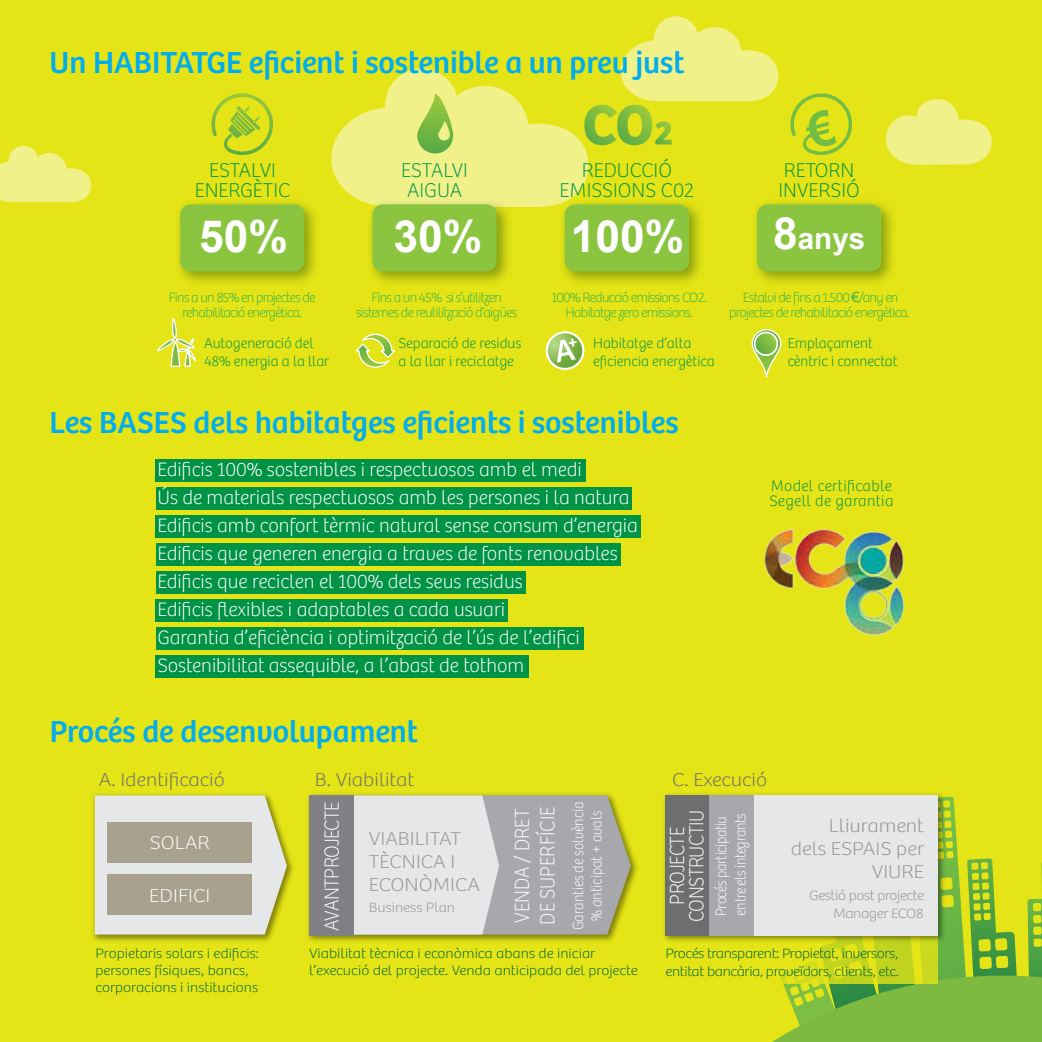
<style>
.page{position:relative;width:1042px;height:1042px;background:#fff}
.page>*{position:absolute;margin:0;border:0;box-sizing:border-box;transform-origin:0 0}
.t1{font:700 44.45px "Arial";color:#fff}
.t2{font:31.5px "Bree";color:#00adee}
.t3{font:700 29.57px "Arial";color:#fff}
.t4{font:100 21.18px/19.2px "Bree";letter-spacing:-.025em;color:#fff;text-align:center;scale:.91 1}
.t5{font:100 21.18px "Bree";color:#fff;scale:.91 1}
.t6{font:100 20.65px/19.2px "Bree";color:#009345;text-align:center}
.t7{font:100 20.12px/28px "Bree";color:#fff}
.t8{font:100 19.25px/23.1px "Bree";color:#929497;scale:1.1 1}
.t9{font:100 19.25px "Bree";color:#6d6e70;scale:1.1 1}
.t10{font:100 19.25px "Bree";color:#fff;scale:1.1 1}
.t11{font:100 15.75px "Bree";letter-spacing:.025em;color:#009345}
.t12{font:100 15.4px/19.2px "Bree";letter-spacing:-.025em;color:#fff;scale:.91 1}
.t13{font:100 15.4px/18.6px "Bree";color:#fff;text-align:center;scale:.91 1}
.t14{font:100 14.88px/17.7px "Bree";color:#009345}
.t15{font:100 14px/14.7px "Bree";letter-spacing:-.05em;color:#37b34a;text-align:center}
.t16{font:100 14px/16.8px "Bree";color:#006838;scale:1.1 1}
.t17{font:100 14px/17.5px "Bree";letter-spacing:-.025em;color:#006838;scale:1.1 1}
.t18{font:100 14px "Bree";letter-spacing:-.025em;color:#929497;scale:1.1 1}
.t19{font:100 14px "Bree";color:#929497;scale:1.1 1}
.s1{font-size:44.45px}
.s2{font-family:"Arial";font-weight:400}
</style>
<div class="page">
<div style="left:1px;top:0;width:1041px;height:1042px;background:#e4e416"></div>
<svg style="left:0;top:146px;width:91px;height:56px"></svg>
<svg style="left:886px;top:99px;width:105px;height:66px"></svg>
<svg style="left:772px;top:797px;width:270px;height:245px"></svg>
<svg style="left:772px;top:946px;width:165px;height:38px"></svg>
<div style="left:156px;top:655px;width:373px;height:22px;background:#009345"></div>
<div style="left:156px;top:627px;width:428px;height:22px;background:#009345"></div>
<div style="left:156px;top:599px;width:352px;height:22px;background:#009345"></div>
<div style="left:156px;top:571px;width:370px;height:22px;background:#009345"></div>
<div style="left:156px;top:543px;width:464px;height:22px;background:#009345"></div>
<div style="left:156px;top:515px;width:485px;height:22px;background:#009345"></div>
<div style="left:156px;top:487px;width:475px;height:22px;background:#009345"></div>
<div style="left:156px;top:459px;width:430px;height:22px;background:#009345"></div>
<svg style="left:331px;top:16px;width:447px;height:191px"></svg>
<svg style="left:211px;top:93px;width:62px;height:62px"></svg>
<img style="left:178px;top:202px;width:138px;height:81px">
<div style="left:180px;top:204px;width:124px;height:67px;background:#8bc53f;border-radius:10px"></div>
<img style="left:362px;top:194px;width:155px;height:89px">
<div style="left:372px;top:204px;width:125px;height:67px;background:#8bc53f;border-radius:10px"></div>
<img style="left:555px;top:194px;width:154px;height:89px">
<div style="left:565px;top:204px;width:124px;height:67px;background:#8bc53f;border-radius:10px"></div>
<img style="left:747px;top:194px;width:146px;height:89px">
<div style="left:757px;top:204px;width:124px;height:67px;background:#8bc53f;border-radius:10px"></div>
<svg style="left:790px;top:93px;width:62px;height:62px"></svg>
<svg style="left:355px;top:333px;width:40px;height:35px"></svg>
<svg style="left:545px;top:331px;width:39px;height:39px"></svg>
<svg style="left:157px;top:318px;width:39px;height:49px"></svg>
<svg style="left:752px;top:330px;width:29px;height:47px"></svg>
<div style="left:751px;top:329px;width:30px;height:49px;border:1px solid #fff;border-radius:14px"></div>
<svg style="left:753px;top:329px;width:27px;height:29px"></svg>
<img style="left:764px;top:528px;width:141px;height:108px">
<img style="left:664px;top:794px;width:283px;height:152px">
<div style="left:665px;top:795px;width:272px;height:140px;background:#e6e7e8"></div>
<img style="left:308px;top:794px;width:329px;height:148px">
<svg style="left:499px;top:795px;width:132px;height:139px;background:#a8aa9e"></svg>
<img style="left:93px;top:794px;width:200px;height:148px">
<svg style="left:95px;top:795px;width:192px;height:139px;background:#e1e2cf"></svg>
<div style="left:354px;top:795px;width:145px;height:139px;background:#e6e7e8"></div>
<div style="left:107px;top:822px;width:145px;height:40px;background:#a8a18e"></div>
<div style="left:309px;top:795px;width:45px;height:141px;background:#808184"></div>
<div style="left:665px;top:795px;width:44px;height:141px;background:#6d6e70"></div>
<div style="left:709px;top:795px;width:45px;height:141px;background:#a6a8ab"></div>
<div style="left:107px;top:875px;width:145px;height:40px;background:#a8a18e"></div>
<h2 class="t2" style="left:50px;top:44px;width:636px">Un HABITATGE eficient i sostenible a un preu just</h2>
<p class="t6" style="left:195px;top:161px;width:97px">ESTALVI<br>ENERGÈTIC</p>
<p class="t6" style="left:401px;top:161px;width:68px;text-align:left">ESTALVI<br>AIGUA</p>
<p class="t6" style="left:559px;top:161px;width:136px">REDUCCIÓ<br>EMISSIONS C02</p>
<p class="t6" style="left:778px;top:161px;width:83px;text-align:left">RETORN<br>INVERSIÓ</p>
<h1 class="t1" style="left:199px;top:205px;width:90px">50%</h1>
<h1 class="t1" style="left:393px;top:205px;width:90px">30%</h1>
<h1 class="t1" style="left:571px;top:205px;width:115px">100%</h1>
<h3 class="t3" style="left:773px;top:218px;width:94px"><span class="s1">8</span>anys</h3>
<p class="t15" style="left:169px;top:290px;width:148px">Fins a un 85% en projectes de rehabilitació energètica.</p>
<p class="t15" style="left:356px;top:290px;width:163px">Fins a un 45% si s’utilitzen sistemes de reutilització d’aigües</p>
<p class="t15" style="left:551px;top:290px;width:157px">100% Reducció emissions CO2.<br>Habitatge zero emissions.</p>
<p class="t15" style="left:729px;top:290px;width:182px">Estalvi de fins a 1.500 <span class="s2">€</span>/any en projectes de rehabilitació energètica.</p>
<p class="t14" style="left:204px;top:334px;width:127px">Autogeneració del<br>48% energia a la llar</p>
<p class="t14" style="left:593px;top:334px;width:123px">Habitatge d’alta eficiencia energètica</p>
<p class="t14" style="left:399px;top:334px;width:124px">Separació de residus a la llar i reciclatge</p>
<p class="t14" style="left:787px;top:334px;width:111px">Emplaçament cèntric i connectat</p>
<h2 class="t2" style="left:50px;top:404px;width:630px">Les BASES dels habitatges eficients i sostenibles</h2>
<p class="t7" style="left:157px;top:456px;width:482px">Edificis 100% sostenibles i respectuosos amb el medi<br>Ús de materials respectuosos amb les persones i la natura Edificis amb confort tèrmic natural sense consum d’energia Edificis que generen energia a traves de fonts renovables Edificis que reciclen el 100% dels seus residus<br>Edificis flexibles i adaptables a cada usuari<br>Garantia d’eficiència i optimització de l’ús de l’edifici Sostenibilitat assequible, a l’abast de tothom</p>
<p class="t11" style="left:771px;top:477px;width:123px">Model certificable</p>
<p class="t11" style="left:769px;top:492px;width:126px">Segell de garantia</p>
<h2 class="t2" style="left:50px;top:713px;width:370px">Procés de desenvolupament</h2>
<p class="t9" style="left:99px;top:768px;width:116px">A. Identificació</p>
<p class="t9" style="left:315px;top:768px;width:92px">B. Viabilitat</p>
<p class="t9" style="left:672px;top:768px;width:88px">C. Execució</p>
<p class="t4" style="left:322px;top:930px;width:144px;rotate:-90deg">AVANTPROJECTE</p>
<p class="t4" style="left:668px;top:922px;width:124px;rotate:-90deg">PROJECTE<br>CONSTRUCTIU</p>
<p class="t12" style="left:712px;top:916px;width:114px;rotate:-90deg">Procés participatiu entre els integrants</p>
<p class="t5" style="left:536px;top:925px;width:131px;rotate:-90deg">DE SUPERFÍCIE</p>
<p class="t13" style="left:569px;top:930px;width:143px;rotate:-90deg">Garanties de solvència % anticipat + avals</p>
<p class="t5" style="left:510px;top:923px;width:127px;rotate:-90deg">VENDA / DRET</p>
<p class="t10" style="left:150px;top:831px;width:56px">SOLAR</p>
<p class="t8" style="left:369px;top:827px;width:103px">VIABILITAT<br>TÈCNICA I<br>ECONÒMICA</p>
<p class="t10" style="left:149px;top:884px;width:57px">EDIFICI</p>
<p class="t19" style="left:369px;top:900px;width:80px">Business Plan</p>
<p class="t8" style="left:791px;top:814px;width:123px;text-align:right">Lliurament dels ESPAIS per<br>VIURE</p>
<p class="t18" style="left:809px;top:888px;width:106px">Gestió post projecte</p>
<p class="t18" style="left:833px;top:905px;width:84px">Manager ECO8</p>
<p class="t16" style="left:95px;top:945px;width:150px">Propietaris solars i edificis: persones físiques, bancs, corporacions i institucions</p>
<p class="t16" style="left:309px;top:945px;width:300px">Viabilitat tècnica i econòmica abans de iniciar l’execució del projecte. Venda anticipada del projecte</p>
<p class="t17" style="left:665px;top:945px;width:214px">Procés transparent: Propietat, inversors, entitat bancària, proveïdors, clients, etc.</p>
</div>
